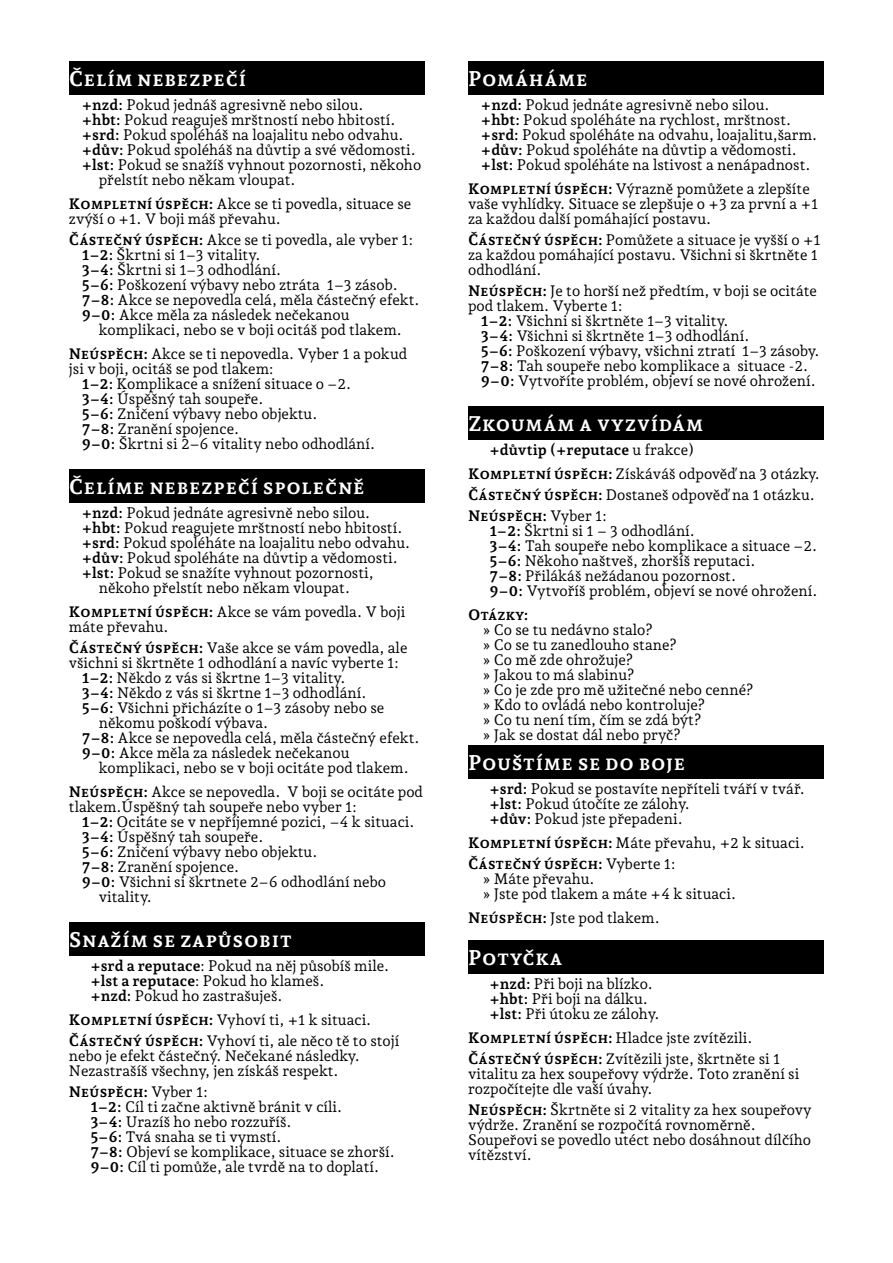
<style>
.page{position:relative;width:893px;height:1263px;background:#fff}
.page>*{position:absolute;margin:0;border:0;box-sizing:border-box;transform-origin:0 0}
.t1{font:800 21px "Andada Pro";color:#fff}
.t2{font:15px/15px "Andada Pro";color:#000}
.t3{font:800 15px "Andada Pro";letter-spacing:-.055em;color:#000}
.s1{font-weight:700}
.s2{font-weight:800}
</style>
<div class="page">
<div style="left:69px;top:61px;width:356px;height:34px;background:#000"></div>
<div style="left:69px;top:469px;width:356px;height:34px;background:#000"></div>
<div style="left:69px;top:922px;width:356px;height:34px;background:#000"></div>
<div style="left:468px;top:61px;width:356px;height:34px;background:#000"></div>
<div style="left:468px;top:406px;width:356px;height:34px;background:#000"></div>
<div style="left:468px;top:745px;width:356px;height:34px;background:#000"></div>
<div style="left:468px;top:940px;width:356px;height:34px;background:#000"></div>
<h1 class="t1" style="left:69px;top:66px;width:179px">Čelím nebezpečí</h1>
<p class="t2" style="left:82px;top:97px;width:283px"><span class="s1">+nzd:</span> Pokud jednáš agresivně nebo silou.</p>
<p class="t2" style="left:82px;top:112px;width:315px"><span class="s1">+hbt:</span> Pokud reaguješ mrštností nebo hbitostí.</p>
<p class="t2" style="left:82px;top:127px;width:323px"><span class="s1">+srd:</span> Pokud spoléháš na loajalitu nebo odvahu.</p>
<p class="t2" style="left:82px;top:142px;width:335px"><span class="s1">+dův:</span> Pokud spoléháš na důvtip a své vědomosti.</p>
<p class="t2" style="left:82px;top:157px;width:341px"><span class="s1">+lst:</span> Pokud se snažíš vyhnout pozornosti, někoho</p>
<p class="t2" style="left:99px;top:172px;width:198px">přelstít nebo někam vloupat.</p>
<p class="t2" style="left:69px;top:196px;width:344px"><span class="s2">Kompletní úspěch:</span> Akce se ti povedla, situace se zvýší o +1. V boji máš převahu.</p>
<p class="t2" style="left:82px;top:232px;width:339px;text-indent:-13px"><span class="s2">Částečný úspěch:</span> Akce se ti povedla, ale vyber 1:<br><span class="s1">1–2:</span> Škrtni si 1–3 vitality.<br><span class="s1">3–4:</span> Škrtni si 1–3 odhodlání.<br><span class="s1">5–6:</span> Poškození výbavy nebo ztráta 1–3 zásob.<br><span class="s1">7–8:</span> Akce se nepovedla celá, měla částečný efekt.<br><span class="s1">9–0:</span> Akce měla za následek nečekanou</p>
<p class="t2" style="left:69px;top:317px;width:340px;line-height:24px;text-indent:30px">komplikaci, nebo se v boji ocitáš pod tlakem.<br><span class="s2">Neúspěch:</span> Akce se ti nepovedla. Vyber 1 a pokud</p>
<p class="t2" style="left:82px;top:361px;width:295px;text-indent:-13px">jsi v boji, ocitáš se pod tlakem:<br><span class="s1">1–2:</span> Komplikace a snížení situace o –2.<br><span class="s1">3–4:</span> Úspěšný tah soupeře.<br><span class="s1">5–6:</span> Zničení výbavy nebo objektu.<br><span class="s1">7–8:</span> Zranění spojence.<br><span class="s1">9–0:</span> Škrtni si 2–6 vitality nebo odhodlání.</p>
<h1 class="t1" style="left:69px;top:474px;width:298px">Čelíme nebezpečí společně</h1>
<p class="t2" style="left:82px;top:505px;width:290px"><span class="s1">+nzd:</span> Pokud jednáte agresivně nebo silou.</p>
<p class="t2" style="left:82px;top:520px;width:322px"><span class="s1">+hbt:</span> Pokud reagujete mrštností nebo hbitostí.</p>
<p class="t2" style="left:82px;top:535px;width:330px"><span class="s1">+srd:</span> Pokud spoléháte na loajalitu nebo odvahu.</p>
<p class="t2" style="left:82px;top:550px;width:317px"><span class="s1">+dův:</span> Pokud spoléháte na důvtip a vědomosti.</p>
<p class="t2" style="left:82px;top:565px;width:293px"><span class="s1">+lst:</span> Pokud se snažíte vyhnout pozornosti,</p>
<p class="t2" style="left:99px;top:580px;width:253px">někoho přelstít nebo někam vloupat.</p>
<p class="t2" style="left:69px;top:604px;width:338px"><span class="s2">Kompletní úspěch:</span> Akce se vám povedla. V boji máte převahu.</p>
<p class="t2" style="left:69px;top:640px;width:340px"><span class="s2">Částečný úspěch:</span> Vaše akce se vám povedla, ale</p>
<p class="t2" style="left:69px;top:655px;width:331px">všichni si škrtněte 1 odhodlání a navíc vyberte 1:</p>
<p class="t2" style="left:82px;top:670px;width:265px"><span class="s1">1–2:</span> Někdo z vás si škrtne 1–3 vitality.</p>
<p class="t2" style="left:82px;top:685px;width:286px"><span class="s1">3–4:</span> Někdo z vás si škrtne 1–3 odhodlání.</p>
<p class="t2" style="left:82px;top:700px;width:304px"><span class="s1">5–6:</span> Všichni přicházíte o 1–3 zásoby nebo se</p>
<p class="t2" style="left:99px;top:715px;width:171px">někomu poškodí výbava.</p>
<p class="t2" style="left:82px;top:730px;width:339px"><span class="s1">7–8:</span> Akce se nepovedla celá, měla částečný efekt.</p>
<p class="t2" style="left:82px;top:745px;width:269px"><span class="s1">9–0:</span> Akce měla za následek nečekanou</p>
<p class="t2" style="left:99px;top:760px;width:311px">komplikaci, nebo se v boji ocitáte pod tlakem.</p>
<p class="t2" style="left:69px;top:784px;width:356px"><span class="s2">Neúspěch:</span> Akce se nepovedla. V boji se ocitáte pod tlakem.Úspěšný tah soupeře nebo vyber 1:</p>
<p class="t2" style="left:82px;top:814px;width:334px"><span class="s1">1–2:</span> Ocitáte se v nepříjemné pozici, –4 k situaci.</p>
<p class="t2" style="left:82px;top:829px;width:183px"><span class="s1">3–4:</span> Úspěšný tah soupeře.</p>
<p class="t2" style="left:82px;top:844px;width:237px"><span class="s1">5–6:</span> Zničení výbavy nebo objektu.</p>
<p class="t2" style="left:82px;top:859px;width:159px"><span class="s1">7–8:</span> Zranění spojence.</p>
<p class="t2" style="left:82px;top:874px;width:306px"><span class="s1">9–0:</span> Všichni si škrtnete 2–6 odhodlání nebo</p>
<p class="t2" style="left:99px;top:889px;width:55px">vitality.</p>
<h1 class="t1" style="left:69px;top:927px;width:225px">Snažím se zapůsobit</h1>
<p class="t2" style="left:90px;top:958px;width:300px"><span class="s1">+srd a reputace</span>: Pokud na něj působíš mile. <span class="s1">+lst a reputace</span>: Pokud ho klameš.<br><span class="s1">+nzd:</span> Pokud ho zastrašuješ.</p>
<p class="t2" style="left:69px;top:1009px;width:332px;line-height:21px"><span class="s2">Kompletní úspěch:</span> Vyhoví ti, +1 k situaci.<br><span class="s2">Částečný úspěch:</span> Vyhoví ti, ale něco tě to stojí</p>
<p class="t2" style="left:69px;top:1048px;width:292px">nebo je efekt částečný. Nečekané následky.<br>Nezastrašíš všechny, jen získáš respekt.</p>
<p class="t2" style="left:90px;top:1084px;width:306px;text-indent:-21px"><span class="s2">Neúspěch:</span> Vyber 1:<br><span class="s1">1–2:</span> Cíl ti začne aktivně bránit v cíli.<br><span class="s1">3–4:</span> Urazíš ho nebo rozzuříš.<br><span class="s1">5–6:</span> Tvá snaha se ti vymstí.<br><span class="s1">7–8:</span> Objeví se komplikace, situace se zhorší.<br><span class="s1">9–0:</span> Cíl ti pomůže, ale tvrdě na to doplatí.</p>
<h1 class="t1" style="left:468px;top:66px;width:121px">Pomáháme</h1>
<p class="t2" style="left:481px;top:97px;width:338px"><span class="s1">+nzd:</span> Pokud jednáte agresivně nebo silou.<br><span class="s1">+hbt:</span> Pokud spoléháte na rychlost, mrštnost. <span class="s1">+srd:</span> Pokud spoléháte na odvahu, loajalitu,šarm. <span class="s1">+dův:</span> Pokud spoléháte na důvtip a vědomosti. <span class="s1">+lst:</span> Pokud spoléháte na lstivost a nenápadnost.</p>
<p class="t2" style="left:468px;top:181px;width:352px"><span class="s2">Kompletní úspěch:</span> Výrazně pomůžete a zlepšíte vaše vyhlídky. Situace se zlepšuje o +3 za první a +1 za každou další pomáhající postavu.</p>
<p class="t2" style="left:468px;top:232px;width:354px"><span class="s2">Částečný úspěch:</span> Pomůžete a situace je vyšší o +1 za každou pomáhající postavu. Všichni si škrtněte 1 odhodlání.</p>
<p class="t2" style="left:468px;top:283px;width:350px"><span class="s2">Neúspěch:</span> Je to horší než předtím, v boji se ocitáte</p>
<p class="t2" style="left:468px;top:298px;width:156px">pod tlakem. Vyberte 1:</p>
<p class="t2" style="left:481px;top:313px;width:249px"><span class="s1">1–2:</span> Všichni si škrtněte 1–3 vitality.</p>
<p class="t2" style="left:481px;top:328px;width:270px"><span class="s1">3–4:</span> Všichni si škrtněte 1–3 odhodlání.</p>
<p class="t2" style="left:481px;top:343px;width:340px"><span class="s1">5–6:</span> Poškození výbavy, všichni ztratí 1–3 zásoby.</p>
<p class="t2" style="left:481px;top:358px;width:329px"><span class="s1">7–8:</span> Tah soupeře nebo komplikace a situace -2.</p>
<p class="t2" style="left:481px;top:373px;width:336px"><span class="s1">9–0:</span> Vytvoříte problém, objeví se nové ohrožení.</p>
<h1 class="t1" style="left:468px;top:411px;width:237px">Zkoumám a vyzvídám</h1>
<p class="t2" style="left:468px;top:437px;width:353px;line-height:24px;text-indent:21px"><span class="s1">+důvtip (+reputace</span> u frakce)<br><span class="s2">Kompletní úspěch:</span> Získáváš odpověď na 3 otázky.</p>
<p class="t2" style="left:468px;top:484px;width:348px;line-height:21px"><span class="s2">Částečný úspěch:</span> Dostaneš odpověď na 1 otázku.<br><span class="s2">Neúspěch:</span> Vyber 1:</p>
<p class="t2" style="left:489px;top:523px;width:329px"><span class="s1">1–2:</span> Škrtni si 1 – 3 odhodlání.<br><span class="s1">3–4:</span> Tah soupeře nebo komplikace a situace –2.<br><span class="s1">5–6:</span> Někoho naštveš, zhoršíš reputaci.<br><span class="s1">7–8:</span> Přilákáš nežádanou pozornost.<br><span class="s1">9–0:</span> Vytvoříš problém, objeví se nové ohrožení.</p>
<p class="t3" style="left:468px;top:605px;width:62px">Otázky:</p>
<p class="t2" style="left:483px;top:622px;width:272px">» Co se tu nedávno stalo?<br>» Co se tu zanedlouho stane?<br>» Co mě zde ohrožuje?<br>» Jakou to má slabinu?<br>» Co je zde pro mě užitečné nebo cenné? » Kdo to ovládá nebo kontroluje?<br>» Co tu není tím, čím se zdá být?<br>» Jak se dostat dál nebo pryč?</p>
<h1 class="t1" style="left:468px;top:750px;width:219px">Pouštíme se do boje</h1>
<p class="t2" style="left:489px;top:781px;width:317px"><span class="s1">+srd:</span> Pokud se postavíte nepříteli tváří v tvář. <span class="s1">+lst:</span> Pokud útočíte ze zálohy.<br><span class="s1">+dův:</span> Pokud jste přepadeni.</p>
<p class="t2" style="left:468px;top:832px;width:338px;line-height:21px"><span class="s2">Kompletní úspěch:</span> Máte převahu, +2 k situaci.<br><span class="s2">Částečný úspěch:</span> Vyberte 1:</p>
<p class="t2" style="left:483px;top:871px;width:255px">» Máte převahu.<br>» Jste pod tlakem a máte +4 k situaci.</p>
<p class="t2" style="left:468px;top:910px;width:193px"><span class="s2">Neúspěch:</span> Jste pod tlakem.</p>
<h1 class="t1" style="left:468px;top:945px;width:97px">Potyčka</h1>
<p class="t2" style="left:489px;top:976px;width:172px"><span class="s1">+nzd:</span> Při boji na blízko. <span class="s1">+hbt:</span> Při boji na dálku. <span class="s1">+lst:</span> Při útoku ze zálohy.</p>
<p class="t2" style="left:468px;top:1027px;width:314px;line-height:21px"><span class="s2">Kompletní úspěch:</span> Hladce jste zvítězili.<br><span class="s2">Částečný úspěch:</span> Zvítězili jste, škrtněte si 1</p>
<p class="t2" style="left:468px;top:1066px;width:333px">vitalitu za hex soupeřovy výdrže. Toto zranění si rozpočítejte dle vaší úvahy.</p>
<p class="t2" style="left:468px;top:1102px;width:345px"><span class="s2">Neúspěch:</span> Škrtněte si 2 vitality za hex soupeřovy výdrže. Zranění se rozpočítá rovnoměrně.<br>Soupeřovi se povedlo utéct nebo dosáhnout dílčího vítězství.</p>
</div>
